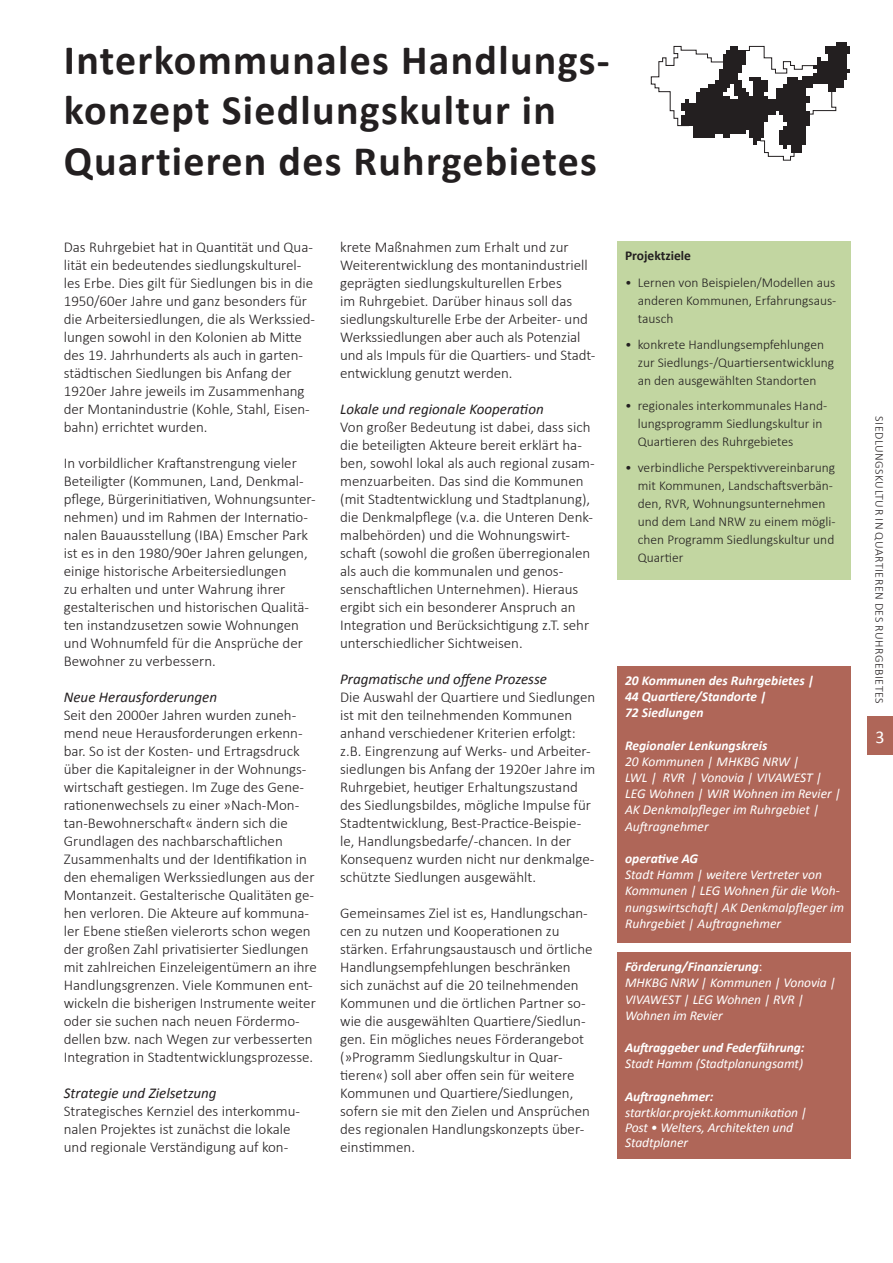
<style>
.page{position:relative;width:893px;height:1263px;background:#fff}
.page>*{position:absolute;margin:0;border:0;box-sizing:border-box;transform-origin:0 0}
.t1{font:700 42px/50.4px "Calibri";letter-spacing:.03em;color:#231f20}
.t2{font:18px "Calibri";color:#fff}
.t3{font:300 15px/18px "Calibri";color:#231f20}
.t4{font:italic 15px "Calibri";color:#231f20}
.t5{font:italic 13.5px/16.2px "Calibri";letter-spacing:-.005em;color:#fff}
.t6{font:300 13.5px/18px "Calibri";color:#231f20}
.t7{font:italic 700 13.5px/16.2px "Calibri";color:#fff}
.t8{font:700 13.5px "Calibri";color:#231f20}
.t9{font:300 12px "Calibri";letter-spacing:.04em;color:#231f20}
.s1{font-weight:700}
.s2{font-style:normal}
</style>
<div class="page">
<svg style="left:651px;top:43px;width:199px;height:118px"></svg>
<div style="left:867px;top:717px;width:26px;height:38px;background:#af6658"></div>
<div style="left:617px;top:241px;width:233px;height:339px;background:#c2d6a1"></div>
<div style="left:617px;top:952px;width:233px;height:207px;background:#af6658"></div>
<div style="left:617px;top:666px;width:233px;height:277px;background:#af6658"></div>
<h1 class="t1" style="left:64px;top:33px;width:547px">Interkommunales Handlungs&shy;konzept Siedlungskultur in<br>Quartieren des Ruhrgebietes</h1>
<p class="t3" style="left:64px;top:238px;width:253px">Das Ruhrgebiet hat in Quantität und Qua&shy;lität ein bedeutendes siedlungskulturel&shy;les Erbe. Dies gilt für Siedlungen bis in die 1950/60er Jahre und ganz besonders für die Arbeitersiedlungen, die als Werkssied&shy;lungen sowohl in den Kolonien ab Mitte des 19. Jahrhunderts als auch in garten&shy;städtischen Siedlungen bis Anfang der 1920er Jahre jeweils im Zusammenhang der Montanindustrie (Kohle, Stahl, Eisen&shy;bahn) errichtet wurden.</p>
<p class="t3" style="left:64px;top:454px;width:254px">In vorbildlicher Kraftanstrengung vieler Beteiligter (Kommunen, Land, Denkmal&shy;pflege, Bürgerinitiativen, Wohnungsunter&shy;nehmen) und im Rahmen der Internatio&shy;nalen Bauausstellung (IBA) Emscher Park ist es in den 1980/90er Jahren gelungen, einige historische Arbeitersiedlungen<br>zu erhalten und unter Wahrung ihrer gestalterischen und historischen Qualitä&shy;ten instandzusetzen sowie Wohnungen und Wohnumfeld für die Ansprüche der Bewohner zu verbessern.</p>
<p class="t4" style="left:64px;top:688px;width:155px">Neue Herausforderungen</p>
<p class="t3" style="left:64px;top:706px;width:255px">Seit den 2000er Jahren wurden zuneh&shy;mend neue Herausforderungen erkenn&shy;bar. So ist der Kosten- und Ertragsdruck über die Kapitaleigner in der Wohnungs&shy;wirtschaft gestiegen. Im Zuge des Gene&shy;rationenwechsels zu einer »Nach-Mon&shy;tan-Bewohnerschaft« ändern sich die Grundlagen des nachbarschaftlichen Zusammenhalts und der Identifikation in den ehemaligen Werkssiedlungen aus der Montanzeit. Gestalterische Qualitäten ge&shy;hen verloren. Die Akteure auf kommuna&shy;ler Ebene stießen vielerorts schon wegen der großen Zahl privatisierter Siedlungen mit zahlreichen Einzeleigentümern an ihre Handlungsgrenzen. Viele Kommunen ent&shy;wickeln die bisherigen Instrumente weiter oder sie suchen nach neuen Fördermo&shy;dellen bzw. nach Wegen zur verbesserten Integration in Stadtentwicklungsprozesse.</p>
<p class="t4" style="left:64px;top:1084px;width:154px">Strategie und Zielsetzung</p>
<p class="t3" style="left:64px;top:1102px;width:238px">Strategisches Kernziel des interkommu&shy;nalen Projektes ist zunächst die lokale und regionale Verständigung auf kon-</p>
<p class="t3" style="left:340px;top:238px;width:257px">krete Maßnahmen zum Erhalt und zur Weiterentwicklung des montanindustriell geprägten siedlungskulturellen Erbes<br>im Ruhrgebiet. Darüber hinaus soll das siedlungskulturelle Erbe der Arbeiter- und Werkssiedlungen aber auch als Potenzial und als Impuls für die Quartiers- und Stadt&shy;entwicklung genutzt werden.</p>
<p class="t4" style="left:340px;top:400px;width:205px">Lokale und regionale Kooperation</p>
<p class="t3" style="left:340px;top:418px;width:256px">Von großer Bedeutung ist dabei, dass sich die beteiligten Akteure bereit erklärt ha&shy;ben, sowohl lokal als auch regional zusam&shy;menzuarbeiten. Das sind die Kommunen (mit Stadtentwicklung und Stadtplanung), die Denkmalpflege (v.a. die Unteren Denk&shy;malbehörden) und die Wohnungswirt&shy;schaft (sowohl die großen überregionalen als auch die kommunalen und genos&shy;senschaftlichen Unternehmen). Hieraus ergibt sich ein besonderer Anspruch an Integration und Berücksichtigung z.T. sehr unterschiedlicher Sichtweisen.</p>
<p class="t4" style="left:340px;top:670px;width:208px">Pragmatische und offene Prozesse</p>
<p class="t3" style="left:340px;top:688px;width:257px">Die Auswahl der Quartiere und Siedlungen ist mit den teilnehmenden Kommunen anhand verschiedener Kriterien erfolgt: z.B. Eingrenzung auf Werks- und Arbeiter&shy;siedlungen bis Anfang der 1920er Jahre im Ruhrgebiet, heutiger Erhaltungszustand des Siedlungsbildes, mögliche Impulse für Stadtentwicklung, Best-Practice-Beispie&shy;le, Handlungsbedarfe/-chancen. In der Konsequenz wurden nicht nur denkmalge&shy;schützte Siedlungen ausgewählt.</p>
<p class="t3" style="left:340px;top:904px;width:254px">Gemeinsames Ziel ist es, Handlungschan&shy;cen zu nutzen und Kooperationen zu stärken. Erfahrungsaustausch und örtliche Handlungsempfehlungen beschränken sich zunächst auf die 20 teilnehmenden Kommunen und die örtlichen Partner so&shy;wie die ausgewählten Quartiere/Siedlun&shy;gen. Ein mögliches neues Förderangebot (»Programm Siedlungskultur in Quar&shy;tieren«) soll aber offen sein für weitere Kommunen und Quartiere/Siedlungen, sofern sie mit den Zielen und Ansprüchen des regionalen Handlungskonzepts über&shy;einstimmen.</p>
<p class="t8" style="left:625px;top:247px;width:68px">Projektziele</p>
<p class="t6" style="left:638px;top:273px;width:200px;text-align:justify;text-indent:-13px">• Lernen von Beispielen/Modellen aus anderen Kommunen, Erfahrungsaus&shy;tausch</p>
<p class="t6" style="left:638px;top:335px;width:198px;text-indent:-13px">• konkrete Handlungsempfehlungen zur Siedlungs-/Quartiersentwicklung an den ausgewählten Standorten</p>
<p class="t6" style="left:638px;top:397px;width:191px;text-indent:-13px">• regionales interkommunales Hand&shy;lungsprogramm Siedlungskultur in<br>Quartieren des Ruhrgebietes</p>
<p class="t6" style="left:638px;top:458px;width:199px;text-indent:-13px">• verbindliche Perspektivvereinbarung mit Kommunen, Landschaftsverbän&shy;den, RVR, Wohnungsunternehmen und dem Land NRW zu einem mögli&shy;chen Programm Siedlungskultur und<br>Quartier</p>
<p class="t7" style="left:625px;top:671px;width:191px">20 Kommunen des Ruhrgebietes |<br>44 Quartiere/Standorte |<br>72 Siedlungen</p>
<p class="t7" style="left:625px;top:736px;width:144px">Regionaler Lenkungskreis</p>
<p class="t5" style="left:625px;top:752px;width:217px">20 Kommunen | MHKBG NRW |<br>LWL | RVR | Vonovia | VIVAWEST |<br>LEG Wohnen | WIR Wohnen im Revier |<br>AK Denkmalpfleger im Ruhrgebiet |<br>Auftragnehmer</p>
<p class="t7" style="left:625px;top:850px;width:75px">operative AG</p>
<p class="t5" style="left:625px;top:866px;width:220px">Stadt Hamm | weitere Vertreter von Kommunen | LEG Wohnen für die Woh&shy;nungswirtschaft| AK Denkmalpfleger im Ruhrgebiet | Auftragnehmer</p>
<p class="t5" style="left:625px;top:958px;width:212px"><span class="s1">Förderung/Finanzierung</span><span class="s2">:<br></span>MHKBG NRW | Kommunen | Vonovia |<br>VIVAWEST | LEG Wohnen | RVR |<br>Wohnen im Revier</p>
<p class="t7" style="left:625px;top:1039px;width:181px">Auftraggeber und Federführung:</p>
<p class="t5" style="left:625px;top:1055px;width:180px">Stadt Hamm (Stadtplanungsamt)</p>
<p class="t7" style="left:625px;top:1087px;width:90px">Auftragnehmer:</p>
<p class="t5" style="left:625px;top:1104px;width:184px;line-height:15px">startklar.projekt.kommunikation |<br>Post • Welters, Architekten und<br>Stadtplaner</p>
<p class="t9" style="left:887px;top:416px;width:289px;rotate:90deg">SIEDLUNGSKULTUR IN QUARTIEREN DES RUHRGEBIETES</p>
<p class="t2" style="left:875px;top:725px;width:11px">3</p>
</div>
